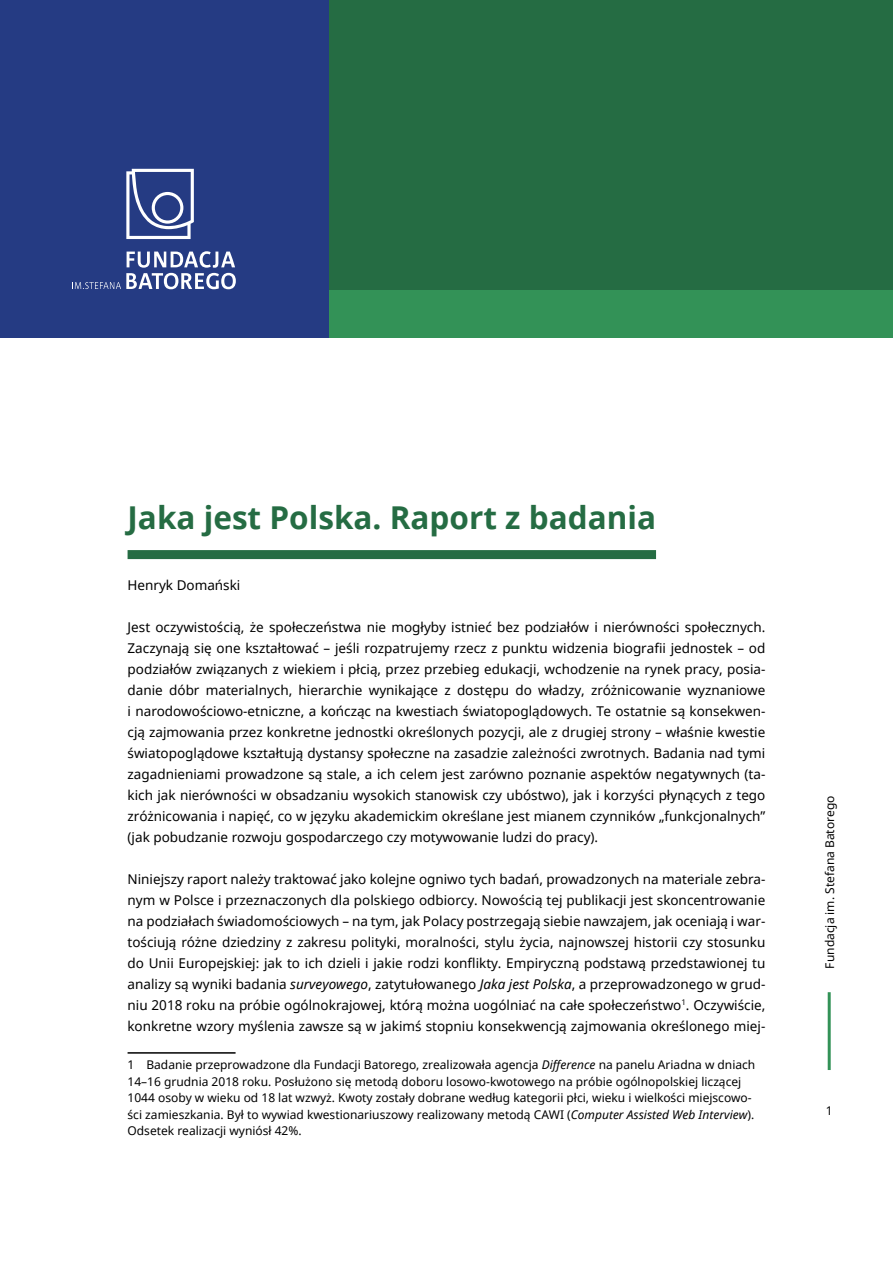
<style>
.page{position:relative;width:893px;height:1263px;background:#fff}
.page>*{position:absolute;margin:0;border:0;box-sizing:border-box;transform-origin:0 0}
.t1{font:700 31.5px "Noto Sans";color:#256c43}
.t2{font:13.5px/21px "Noto Sans";color:#000;text-align:justify}
.t3{font:12px/16.5px "Noto Sans";color:#000}
.s1{font-style:italic}
</style>
<div class="page">
<hr style="left:828px;top:992px;width:3px;height:78px;background:#339257">
<div style="left:0;top:195px;width:893px;height:143px;background:#339257"></div>
<div style="left:0;top:0;width:893px;height:289px;background:#256c43"></div>
<div style="left:128px;top:550px;width:528px;height:9px;background:#256c43"></div>
<hr style="left:128px;top:1052px;width:108px;height:2px;background:#000">
<div style="left:0;top:0;width:328px;height:338px;background:#253b83"></div>
<svg style="left:72px;top:251px;width:164px;height:38px"></svg>
<svg style="left:126px;top:169px;width:68px;height:70px"></svg>
<h1 class="t1" style="left:128px;top:495px;width:530px">Jaka jest Polska. Raport z badania</h1>
<p class="t2" style="left:128px;top:574px;width:114px">Henryk Domański</p>
<p class="t2" style="left:128px;top:616px;width:639px">Jest oczywistością, że społeczeństwa nie mogłyby istnieć bez podziałów i nierówności społecznych.<br>Zaczynają się one kształtować – jeśli rozpatrujemy rzecz z punktu widzenia biografii jednostek – od podziałów związanych z wiekiem i płcią, przez przebieg edukacji, wchodzenie na rynek pracy, posia&shy;danie dóbr materialnych, hierarchie wynikające z dostępu do władzy, zróżnicowanie wyznaniowe i narodowościowo-etniczne, a kończąc na kwestiach światopoglądowych. Te ostatnie są konsekwen&shy;cją zajmowania przez konkretne jednostki określonych pozycji, ale z drugiej strony – właśnie kwestie światopoglądowe kształtują dystansy społeczne na zasadzie zależności zwrotnych. Badania nad tymi zagadnieniami prowadzone są stale, a ich celem jest zarówno poznanie aspektów negatywnych (ta&shy;kich jak nierówności w obsadzaniu wysokich stanowisk czy ubóstwo), jak i korzyści płynących z tego zróżnicowania i napięć, co w języku akademickim określane jest mianem czynników „funkcjonalnych” (jak pobudzanie rozwoju gospodarczego czy motywowanie ludzi do pracy).</p>
<p class="t2" style="left:128px;top:868px;width:639px">Niniejszy raport należy traktować jako kolejne ogniwo tych badań, prowadzonych na materiale zebra&shy;nym w Polsce i przeznaczonych dla polskiego odbiorcy. Nowością tej publikacji jest skoncentrowanie na podziałach świadomościowych – na tym, jak Polacy postrzegają siebie nawzajem, jak oceniają i war&shy;tościują różne dziedziny z zakresu polityki, moralności, stylu życia, najnowszej historii czy stosunku do Unii Europejskiej: jak to ich dzieli i jakie rodzi konflikty. Empiryczną podstawą przedstawionej tu analizy są wyniki badania <span class="s1">surveyowego</span>, zatytułowanego <span class="s1">Jaka jest Polska</span>, a przeprowadzonego w grud&shy;niu 2018 roku na próbie ogólnokrajowej, którą można uogólniać na całe społeczeństwo<sup>1</sup>. Oczywiście, konkretne wzory myślenia zawsze są w jakimś stopniu konsekwencją zajmowania określonego miej-</p>
<p class="t3" style="left:128px;top:1056px;width:629px">1 Badanie przeprowadzone dla Fundacji Batorego, zrealizowała agencja <span class="s1">Difference</span> na panelu Ariadna w dniach 14–16 grudnia 2018 roku. Posłużono się metodą doboru losowo-kwotowego na próbie ogólnopolskiej liczącej 1044 osoby w wieku od 18 lat wzwyż. Kwoty zostały dobrane według kategorii płci, wieku i wielkości miejscowo&shy;ści zamieszkania. Był to wywiad kwestionariuszowy realizowany metodą CAWI (<span class="s1">Computer Assisted Web Interview</span>).<br>Odsetek realizacji wyniósł 42%.</p>
<p class="t3" style="left:821px;top:968px;width:174px;rotate:-90deg">Fundacja im. Stefana Batorego</p>
<p class="t3" style="left:826px;top:1102px;width:8px">1</p>
</div>
